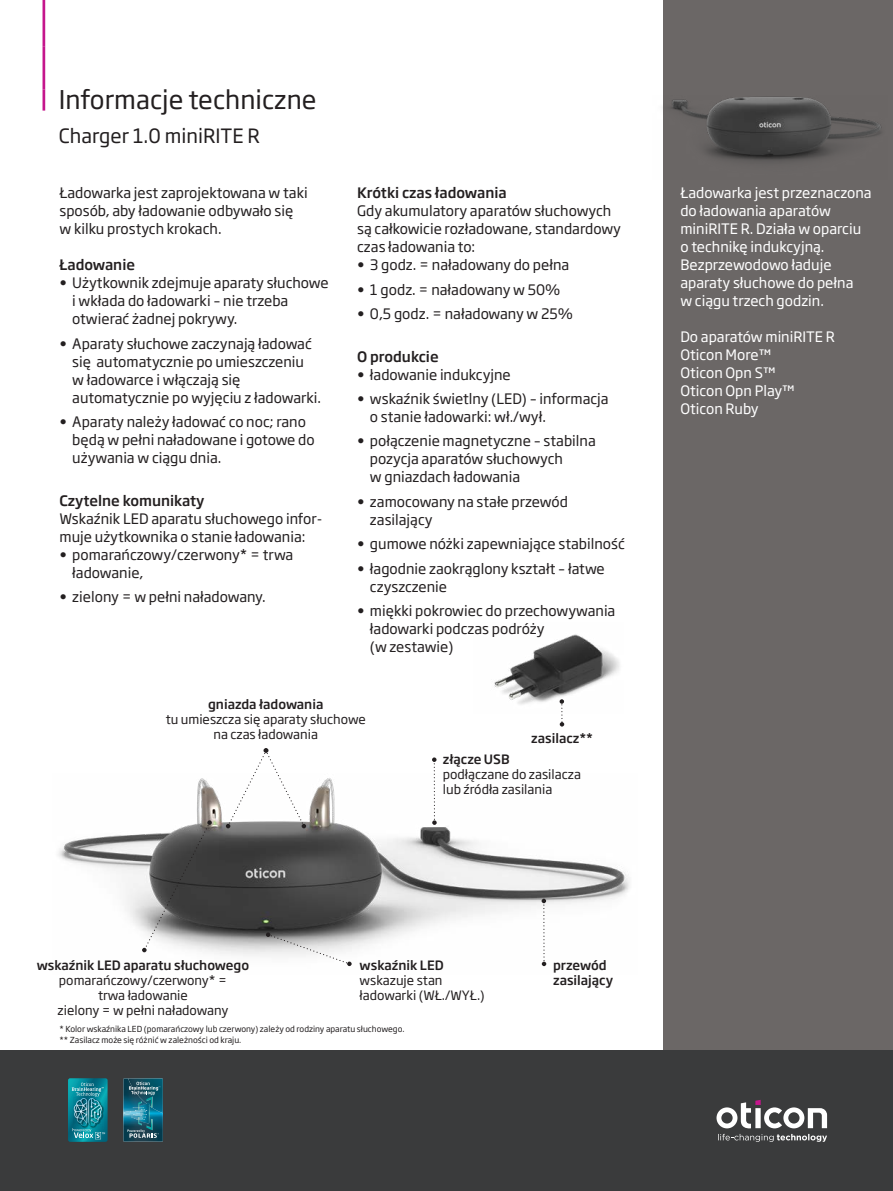
<style>
.page{position:relative;width:893px;height:1191px;background:#fff}
.page>*{position:absolute;margin:0;border:0;box-sizing:border-box;transform-origin:0 0}
.t1{font:25.5px "Soho Gothic Pro";color:#231f20}
.t2{font:19.5px "Soho Gothic Pro";color:#231f20}
.t3{font:14.25px/18px "Soho Gothic Pro";color:#231f20}
.t4{font:14.25px/18px "Soho Gothic Pro";color:#fff}
.t5{font:500 14.25px "Soho Gothic Pro";color:#231f20}
.t6{font:12.75px/15px "Soho Gothic Pro";color:#231f20}
.t7{font:500 12.75px/15px "Soho Gothic Pro";color:#231f20}
.t8{font:8.25px/10.5px "Soho Gothic Pro";color:#231f20}
</style>
<div class="page">
<div style="left:663px;top:0;width:230px;height:1191px;background:#6b6766"></div>
<div style="left:0;top:1050px;width:893px;height:141px;background:#3a3b3c"></div>
<svg style="left:716px;top:1099px;width:111px;height:42px"></svg>
<img style="left:58px;top:778px;width:572px;height:189px">
<img style="left:494px;top:634px;width:126px;height:71px">
<svg style="left:542px;top:898px;width:4px;height:68px"></svg>
<svg style="left:432px;top:757px;width:5px;height:68px"></svg>
<svg style="left:560px;top:699px;width:4px;height:27px"></svg>
<svg style="left:266px;top:932px;width:86px;height:34px"></svg>
<svg style="left:226px;top:748px;width:80px;height:80px"></svg>
<svg style="left:142px;top:820px;width:70px;height:132px"></svg>
<hr style="left:43px;top:0;width:2px;height:47px;background:#c5168c">
<hr style="left:43px;top:47px;width:2px;height:42px;background:#c5168c">
<hr style="left:43px;top:89px;width:2px;height:22px;background:#c5168c">
<svg style="left:68px;top:1078px;width:40px;height:63px;background:#218b9b"></svg>
<img style="left:123px;top:1078px;width:40px;height:63px">
<img style="left:124px;top:1110px;width:3px;height:5px">
<img style="left:128px;top:1078px;width:35px;height:35px">
<svg style="left:127px;top:1081px;width:33px;height:56px;background:#2d7386"></svg>
<img style="left:671px;top:96px;width:211px;height:66px">
<h1 class="t1" style="left:59px;top:80px;width:259px">Informacje techniczne</h1>
<h2 class="t2" style="left:59px;top:121px;width:202px">Charger 1.0 miniRITE R</h2>
<p class="t3" style="left:60px;top:183px;width:250px">Ładowarka jest zaprojektowana w taki sposób, aby ładowanie odbywało się w kilku prostych krokach.</p>
<p class="t5" style="left:60px;top:254px;width:77px">Ładowanie</p>
<p class="t3" style="left:72px;top:273px;width:258px;text-indent:-13px">• Użytkownik zdejmuje aparaty słuchowe i wkłada do ładowarki – nie trzeba otwierać żadnej pokrywy.</p>
<p class="t3" style="left:72px;top:334px;width:250px;text-indent:-13px">• Aparaty słuchowe zaczynają ładować się automatycznie po umieszczeniu<br>w ładowarce i włączają się automatycznie po wyjęciu z ładowarki.</p>
<p class="t3" style="left:72px;top:412px;width:244px;text-indent:-13px">• Aparaty należy ładować co noc; rano będą w pełni naładowane i gotowe do używania w ciągu dnia.</p>
<p class="t5" style="left:60px;top:489px;width:147px">Czytelne komunikaty</p>
<p class="t3" style="left:60px;top:508px;width:264px">Wskaźnik LED aparatu słuchowego infor&shy;muje użytkownika o stanie ładowania:</p>
<p class="t3" style="left:72px;top:544px;width:223px;text-indent:-13px">• pomarańczowy/czerwony* = trwa ładowanie,</p>
<p class="t3" style="left:60px;top:587px;width:208px">• zielony = w pełni naładowany.</p>
<p class="t5" style="left:357px;top:182px;width:151px">Krótki czas ładowania</p>
<p class="t3" style="left:357px;top:201px;width:265px">Gdy akumulatory aparatów słuchowych są całkowicie rozładowane, standardowy czas ładowania to:</p>
<p class="t3" style="left:357px;top:255px;width:214px">• 3 godz. = naładowany do pełna</p>
<p class="t3" style="left:357px;top:280px;width:205px">• 1 godz. = naładowany w 50%</p>
<p class="t3" style="left:357px;top:304px;width:217px">• 0,5 godz. = naładowany w 25%</p>
<p class="t5" style="left:357px;top:345px;width:83px">O produkcie</p>
<p class="t3" style="left:357px;top:364px;width:155px">• ładowanie indukcyjne</p>
<p class="t3" style="left:370px;top:389px;width:240px;text-indent:-13px">• wskaźnik świetlny (LED) – informacja o stanie ładowarki: wł./wył.</p>
<p class="t3" style="left:370px;top:431px;width:227px;text-indent:-13px">• połączenie magnetyczne – stabilna pozycja aparatów słuchowych<br>w gniazdach ładowania</p>
<p class="t3" style="left:370px;top:492px;width:200px;text-indent:-13px">• zamocowany na stałe przewód zasilający</p>
<p class="t3" style="left:357px;top:534px;width:269px">• gumowe nóżki zapewniające stabilność</p>
<p class="t3" style="left:370px;top:558px;width:236px;text-indent:-13px">• łagodnie zaokrąglony kształt – łatwe czyszczenie</p>
<p class="t3" style="left:370px;top:601px;width:247px;text-indent:-13px">• miękki pokrowiec do przechowywania ładowarki podczas podróży<br>(w zestawie)</p>
<p class="t7" style="left:208px;top:696px;width:117px">gniazda ładowania</p>
<p class="t6" style="left:166px;top:711px;width:202px;text-align:center">tu umieszcza się aparaty słuchowe na czas ładowania</p>
<p class="t7" style="left:531px;top:730px;width:63px">zasilacz**</p>
<p class="t7" style="left:443px;top:750px;width:68px">złącze USB</p>
<p class="t6" style="left:443px;top:765px;width:140px">podłączane do zasilacza lub źródła zasilania</p>
<p class="t4" style="left:680px;top:183px;width:193px">Ładowarka jest przeznaczona do ładowania aparatów miniRITE R. Działa w oparciu o technikę indukcyjną.<br>Bezprzewodowo ładuje aparaty słuchowe do pełna<br>w ciągu trzech godzin.</p>
<p class="t4" style="left:680px;top:327px;width:156px">Do aparatów miniRITE R<br>Oticon More™<br>Oticon Opn S™<br>Oticon Opn Play™<br>Oticon Ruby</p>
<p class="t7" style="left:37px;top:956px;width:214px">wskaźnik LED aparatu słuchowego</p>
<p class="t6" style="left:58px;top:971px;width:172px;text-align:center">pomarańczowy/czerwony* = trwa ładowanie<br>zielony = w pełni naładowany</p>
<p class="t7" style="left:360px;top:956px;width:86px">wskaźnik LED</p>
<p class="t6" style="left:360px;top:971px;width:127px">wskazuje stan ładowarki (WŁ./WYŁ.)</p>
<p class="t8" style="left:60px;top:1023px;width:346px">* Kolor wskaźnika LED (pomarańczowy lub czerwony) zależy od rodziny aparatu słuchowego. ** Zasilacz może się różnić w zależności od kraju.</p>
<p class="t7" style="left:553px;top:956px;width:62px">przewód zasilający</p>
</div>
